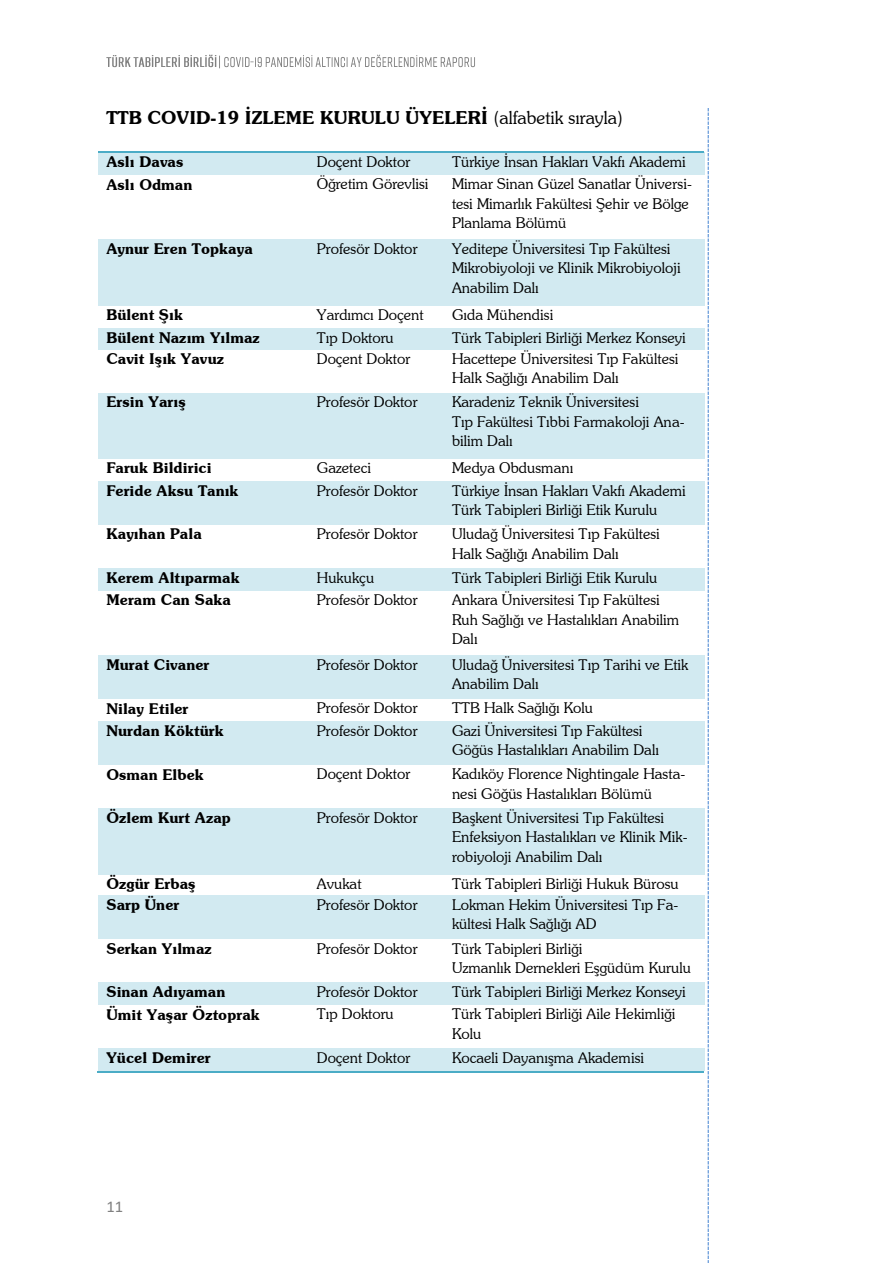
<style>
.page{position:relative;width:893px;height:1263px;background:#fff}
.page>*{position:absolute;margin:0;border:0;box-sizing:border-box;transform-origin:0 0}
.t1{font:700 18px "Souvenir Lt BT";color:#000}
.t2{font:16.5px "Calibri";color:#808080}
.t3{font:15px/19.5px "Souvenir Lt BT";color:#000}
.t4{font:700 15px "Souvenir Lt BT";color:#000}
.s1{font-weight:400}
</style>
<div class="page">
<svg style="left:708px;top:108px;width:1px;height:1155px"></svg>
<img style="left:106px;top:54px;width:111px;height:14px">
<img style="left:219px;top:54px;width:256px;height:15px">
<img style="left:250px;top:54px;width:8px;height:15px">
<div style="left:98px;top:152px;width:211px;height:23px;background:#d2eaf1"></div>
<div style="left:309px;top:152px;width:135px;height:23px;background:#d2eaf1"></div>
<div style="left:444px;top:152px;width:260px;height:23px;background:#d2eaf1"></div>
<hr style="left:98px;top:151px;width:211px;height:1px;background:#4bacc6">
<hr style="left:310px;top:151px;width:134px;height:1px;background:#4bacc6">
<hr style="left:445px;top:151px;width:259px;height:1px;background:#4bacc6">
<div style="left:98px;top:240px;width:211px;height:66px;background:#d2eaf1"></div>
<div style="left:309px;top:240px;width:135px;height:66px;background:#d2eaf1"></div>
<div style="left:444px;top:240px;width:260px;height:66px;background:#d2eaf1"></div>
<div style="left:98px;top:328px;width:211px;height:21px;background:#d2eaf1"></div>
<div style="left:309px;top:328px;width:135px;height:21px;background:#d2eaf1"></div>
<div style="left:444px;top:328px;width:260px;height:21px;background:#d2eaf1"></div>
<div style="left:98px;top:393px;width:211px;height:66px;background:#d2eaf1"></div>
<div style="left:309px;top:393px;width:135px;height:66px;background:#d2eaf1"></div>
<div style="left:444px;top:393px;width:260px;height:66px;background:#d2eaf1"></div>
<div style="left:98px;top:481px;width:211px;height:44px;background:#d2eaf1"></div>
<div style="left:309px;top:481px;width:135px;height:44px;background:#d2eaf1"></div>
<div style="left:444px;top:481px;width:260px;height:44px;background:#d2eaf1"></div>
<div style="left:98px;top:568px;width:211px;height:23px;background:#d2eaf1"></div>
<div style="left:309px;top:568px;width:135px;height:23px;background:#d2eaf1"></div>
<div style="left:444px;top:568px;width:260px;height:23px;background:#d2eaf1"></div>
<div style="left:98px;top:655px;width:211px;height:44px;background:#d2eaf1"></div>
<div style="left:309px;top:655px;width:135px;height:44px;background:#d2eaf1"></div>
<div style="left:444px;top:655px;width:260px;height:44px;background:#d2eaf1"></div>
<div style="left:98px;top:721px;width:211px;height:44px;background:#d2eaf1"></div>
<div style="left:309px;top:721px;width:135px;height:44px;background:#d2eaf1"></div>
<div style="left:444px;top:721px;width:260px;height:44px;background:#d2eaf1"></div>
<div style="left:98px;top:808px;width:211px;height:66px;background:#d2eaf1"></div>
<div style="left:309px;top:808px;width:135px;height:66px;background:#d2eaf1"></div>
<div style="left:444px;top:808px;width:260px;height:66px;background:#d2eaf1"></div>
<div style="left:98px;top:895px;width:211px;height:44px;background:#d2eaf1"></div>
<div style="left:309px;top:895px;width:135px;height:44px;background:#d2eaf1"></div>
<div style="left:444px;top:895px;width:260px;height:44px;background:#d2eaf1"></div>
<div style="left:98px;top:982px;width:211px;height:23px;background:#d2eaf1"></div>
<div style="left:309px;top:982px;width:135px;height:23px;background:#d2eaf1"></div>
<div style="left:444px;top:982px;width:260px;height:23px;background:#d2eaf1"></div>
<div style="left:98px;top:1048px;width:211px;height:23px;background:#d2eaf1"></div>
<div style="left:309px;top:1048px;width:135px;height:23px;background:#d2eaf1"></div>
<div style="left:444px;top:1048px;width:260px;height:23px;background:#d2eaf1"></div>
<hr style="left:97px;top:1071px;width:212px;height:1px;background:#4bacc6">
<hr style="left:309px;top:1071px;width:135px;height:1px;background:#4bacc6">
<hr style="left:444px;top:1071px;width:260px;height:1px;background:#4bacc6">
<h1 class="t1" style="left:106px;top:106px;width:518px">TTB COVID-19 İZLEME KURULU ÜYELERİ <span class="s1">(alfabetik sırayla)</span></h1>
<p class="t4" style="left:106px;top:152px;width:79px">Aslı Davas</p>
<p class="t3" style="left:317px;top:152px;width:95px">Doçent Doktor</p>
<p class="t3" style="left:452px;top:152px;width:235px">Türkiye İnsan Hakları Vakfı Akademi</p>
<p class="t4" style="left:106px;top:175px;width:88px">Aslı Odman</p>
<p class="t3" style="left:317px;top:174px;width:113px">Öğretim Görevlisi</p>
<p class="t3" style="left:452px;top:174px;width:241px">Mimar Sinan Güzel Sanatlar Üniversi&shy;tesi Mimarlık Fakültesi Şehir ve Bölge<br>Planlama Bölümü</p>
<p class="t4" style="left:106px;top:239px;width:148px">Aynur Eren Topkaya</p>
<p class="t3" style="left:317px;top:239px;width:102px">Profesör Doktor</p>
<p class="t3" style="left:452px;top:239px;width:230px">Yeditepe Üniversitesi Tıp Fakültesi<br>Mikrobiyoloji ve Klinik Mikrobiyoloji<br>Anabilim Dalı</p>
<p class="t4" style="left:106px;top:306px;width:78px">Bülent Şık</p>
<p class="t3" style="left:317px;top:305px;width:108px">Yardımcı Doçent</p>
<p class="t3" style="left:452px;top:305px;width:103px">Gıda Mühendisi</p>
<p class="t4" style="left:106px;top:328px;width:155px">Bülent Nazım Yılmaz</p>
<p class="t3" style="left:317px;top:327px;width:79px">Tıp Doktoru</p>
<p class="t3" style="left:452px;top:327px;width:235px">Türk Tabipleri Birliği Merkez Konseyi</p>
<p class="t4" style="left:106px;top:349px;width:119px">Cavit Işık Yavuz</p>
<p class="t3" style="left:317px;top:348px;width:95px">Doçent Doktor</p>
<p class="t3" style="left:452px;top:348px;width:228px">Hacettepe Üniversitesi Tıp Fakültesi<br>Halk Sağlığı Anabilim Dalı</p>
<p class="t4" style="left:106px;top:393px;width:81px">Ersin Yarış</p>
<p class="t3" style="left:317px;top:392px;width:102px">Profesör Doktor</p>
<p class="t3" style="left:452px;top:392px;width:234px">Karadeniz Teknik Üniversitesi<br>Tıp Fakültesi Tıbbi Farmakoloji Ana&shy;bilim Dalı</p>
<p class="t4" style="left:106px;top:459px;width:107px">Faruk Bildirici</p>
<p class="t3" style="left:317px;top:458px;width:56px">Gazeteci</p>
<p class="t3" style="left:452px;top:458px;width:123px">Medya Obdusmanı</p>
<p class="t4" style="left:106px;top:481px;width:134px">Feride Aksu Tanık</p>
<p class="t3" style="left:317px;top:480px;width:102px">Profesör Doktor</p>
<p class="t3" style="left:452px;top:480px;width:235px">Türkiye İnsan Hakları Vakfı Akademi<br>Türk Tabipleri Birliği Etik Kurulu</p>
<p class="t4" style="left:106px;top:525px;width:97px">Kayıhan Pala</p>
<p class="t3" style="left:317px;top:524px;width:102px">Profesör Doktor</p>
<p class="t3" style="left:452px;top:524px;width:209px">Uludağ Üniversitesi Tıp Fakültesi<br>Halk Sağlığı Anabilim Dalı</p>
<p class="t4" style="left:106px;top:568px;width:135px">Kerem Altıparmak</p>
<p class="t3" style="left:317px;top:568px;width:59px">Hukukçu</p>
<p class="t3" style="left:452px;top:568px;width:207px">Türk Tabipleri Birliği Etik Kurulu</p>
<p class="t4" style="left:106px;top:591px;width:126px">Meram Can Saka</p>
<p class="t3" style="left:317px;top:590px;width:102px">Profesör Doktor</p>
<p class="t3" style="left:452px;top:590px;width:229px">Ankara Üniversitesi Tıp Fakültesi<br>Ruh Sağlığı ve Hastalıkları Anabilim<br>Dalı</p>
<p class="t4" style="left:106px;top:655px;width:104px">Murat Civaner</p>
<p class="t3" style="left:317px;top:654px;width:102px">Profesör Doktor</p>
<p class="t3" style="left:452px;top:654px;width:238px">Uludağ Üniversitesi Tıp Tarihi ve Etik<br>Anabilim Dalı</p>
<p class="t4" style="left:106px;top:699px;width:84px">Nilay Etiler</p>
<p class="t3" style="left:317px;top:698px;width:102px">Profesör Doktor</p>
<p class="t3" style="left:452px;top:698px;width:143px">TTB Halk Sağlığı Kolu</p>
<p class="t4" style="left:106px;top:721px;width:119px">Nurdan Köktürk</p>
<p class="t3" style="left:317px;top:721px;width:102px">Profesör Doktor</p>
<p class="t3" style="left:452px;top:721px;width:209px">Gazi Üniversitesi Tıp Fakültesi<br>Göğüs Hastalıkları Anabilim Dalı</p>
<p class="t4" style="left:106px;top:765px;width:99px">Osman Elbek</p>
<p class="t3" style="left:317px;top:764px;width:95px">Doçent Doktor</p>
<p class="t3" style="left:452px;top:764px;width:235px">Kadıköy Florence Nightingale Hasta&shy;nesi Göğüs Hastalıkları Bölümü</p>
<p class="t4" style="left:106px;top:808px;width:126px">Özlem Kurt Azap</p>
<p class="t3" style="left:317px;top:807px;width:102px">Profesör Doktor</p>
<p class="t3" style="left:452px;top:807px;width:237px">Başkent Üniversitesi Tıp Fakültesi<br>Enfeksiyon Hastalıkları ve Klinik Mik&shy;robiyoloji Anabilim Dalı</p>
<p class="t4" style="left:106px;top:874px;width:91px">Özgür Erbaş</p>
<p class="t3" style="left:317px;top:874px;width:46px">Avukat</p>
<p class="t3" style="left:452px;top:874px;width:228px">Türk Tabipleri Birliği Hukuk Bürosu</p>
<p class="t4" style="left:106px;top:895px;width:74px">Sarp Üner</p>
<p class="t3" style="left:317px;top:895px;width:102px">Profesör Doktor</p>
<p class="t3" style="left:452px;top:895px;width:228px">Lokman Hekim Üniversitesi Tıp Fa&shy;kültesi Halk Sağlığı AD</p>
<p class="t4" style="left:106px;top:939px;width:107px">Serkan Yılmaz</p>
<p class="t3" style="left:317px;top:938px;width:102px">Profesör Doktor</p>
<p class="t3" style="left:452px;top:938px;width:241px">Türk Tabipleri Birliği<br>Uzmanlık Dernekleri Eşgüdüm Kurulu</p>
<p class="t4" style="left:106px;top:982px;width:121px">Sinan Adıyaman</p>
<p class="t3" style="left:317px;top:982px;width:102px">Profesör Doktor</p>
<p class="t3" style="left:452px;top:982px;width:235px">Türk Tabipleri Birliği Merkez Konseyi</p>
<p class="t4" style="left:106px;top:1005px;width:155px">Ümit Yaşar Öztoprak</p>
<p class="t3" style="left:317px;top:1004px;width:79px">Tıp Doktoru</p>
<p class="t3" style="left:452px;top:1004px;width:225px">Türk Tabipleri Birliği Aile Hekimliği<br>Kolu</p>
<p class="t4" style="left:106px;top:1048px;width:106px">Yücel Demirer</p>
<p class="t3" style="left:317px;top:1048px;width:95px">Doçent Doktor</p>
<p class="t3" style="left:452px;top:1048px;width:194px">Kocaeli Dayanışma Akademisi</p>
<p class="t2" style="left:106px;top:1200px;width:18px">11</p>
</div>
